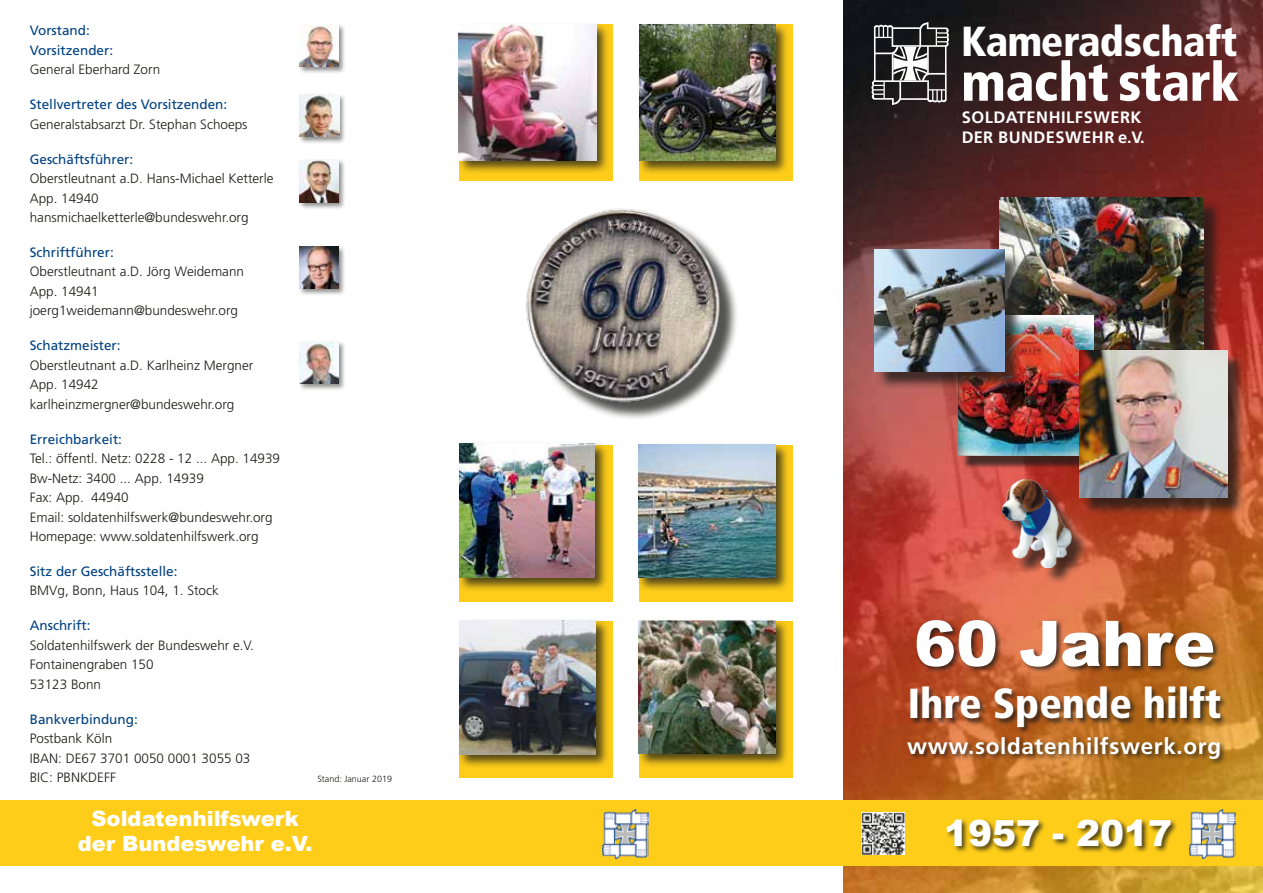
<style>
.page{position:relative;width:1263px;height:893px;background:#fff}
.page>*{position:absolute;margin:0;border:0;box-sizing:border-box;transform-origin:0 0}
.t1{font:900 63px "Arial";color:#fff}
.t2{font:900 condensed 54px "Frutiger LT Std";letter-spacing:-.01em;color:#fff}
.t3{font:900 condensed 42px "Frutiger LT Std";color:#fff}
.t4{font:900 36px "Arial";color:#fff}
.t5{font:700 22.5px "Frutiger LT Std";letter-spacing:.03em;color:#fff}
.t6{font:900 21px/25.2px "Arial";color:#fff;text-align:center}
.t7{font:700 16.5px/19.5px "Frutiger LT Std";letter-spacing:.03em;color:#fff}
.t8{font:300 13.5px/19.5px "Frutiger LT Std";color:#1a1a18}
.t9{font:13.5px/19.5px "Frutiger LT Std";color:#004180}
.t10{font:300 9px "Frutiger LT Std";color:#1a1a18}
</style>
<div class="page">
<img style="left:843px;top:0;width:420px;height:893px">
<div style="left:459px;top:445px;width:153px;height:157px;background:#fecd1a"></div>
<div style="left:459px;top:621px;width:153px;height:157px;background:#fecd1a"></div>
<div style="left:639px;top:445px;width:153px;height:157px;background:#fecd1a"></div>
<div style="left:639px;top:621px;width:153px;height:157px;background:#fecd1a"></div>
<div style="left:637px;top:619px;width:152px;height:149px;background:#1a1a18;opacity:.75"></div>
<img style="left:639px;top:621px;width:136px;height:133px">
<div style="left:457px;top:618px;width:153px;height:151px;background:#1a1a18;opacity:.75"></div>
<img style="left:459px;top:620px;width:137px;height:135px">
<div style="left:636px;top:443px;width:154px;height:149px;background:#1a1a18;opacity:.75"></div>
<img style="left:639px;top:445px;width:137px;height:133px">
<div style="left:457px;top:442px;width:152px;height:150px;background:#1a1a18;opacity:.75"></div>
<img style="left:459px;top:444px;width:136px;height:134px">
<div style="left:459px;top:24px;width:153px;height:157px;background:#fecd1a"></div>
<div style="left:639px;top:24px;width:153px;height:157px;background:#fecd1a"></div>
<div style="left:637px;top:22px;width:153px;height:153px;background:#1a1a18;opacity:.75"></div>
<img style="left:639px;top:24px;width:136px;height:136px">
<div style="left:457px;top:22px;width:153px;height:153px;background:#1a1a18;opacity:.75"></div>
<img style="left:459px;top:24px;width:137px;height:137px">
<div style="left:0;top:800px;width:1263px;height:65px;background:#fecd1a"></div>
<img style="left:1189px;top:809px;width:46px;height:49px">
<img style="left:602px;top:809px;width:46px;height:49px">
<img style="left:861px;top:812px;width:43px;height:43px">
<svg style="left:870px;top:22px;width:80px;height:83px"></svg>
<img style="left:526px;top:208px;width:211px;height:211px">
<div style="left:946px;top:818px;width:232px;height:35px;background:#1a1a18;opacity:.75"></div>
<div style="left:1002px;top:200px;width:220px;height:209px;background:#1a1a18;opacity:.75"></div>
<img style="left:1000px;top:198px;width:203px;height:152px">
<div style="left:962px;top:320px;width:145px;height:149px;background:#1a1a18;opacity:.75"></div>
<img style="left:958px;top:316px;width:136px;height:140px">
<div style="left:877px;top:252px;width:145px;height:139px;background:#1a1a18;opacity:.75"></div>
<img style="left:874px;top:249px;width:130px;height:123px">
<div style="left:1081px;top:352px;width:164px;height:164px;background:#1a1a18;opacity:.75"></div>
<img style="left:1079px;top:350px;width:148px;height:147px">
<div style="left:909px;top:685px;width:319px;height:49px;background:#1a1a18;opacity:.75"></div>
<div style="left:907px;top:735px;width:320px;height:31px;background:#1a1a18;opacity:.75"></div>
<div style="left:915px;top:619px;width:306px;height:55px;background:#1a1a18;opacity:.75"></div>
<div style="left:1004px;top:481px;width:86px;height:105px;background:#1a1a18;opacity:.75"></div>
<img style="left:995px;top:478px;width:90px;height:89px">
<div style="left:298px;top:23px;width:49px;height:51px;background:#1a1a18;opacity:.5"></div>
<img style="left:300px;top:25px;width:39px;height:42px">
<div style="left:298px;top:93px;width:49px;height:51px;background:#1a1a18;opacity:.5"></div>
<img style="left:300px;top:95px;width:39px;height:42px">
<div style="left:298px;top:159px;width:48px;height:51px;background:#1a1a18;opacity:.5"></div>
<img style="left:300px;top:160px;width:39px;height:42px">
<div style="left:298px;top:245px;width:48px;height:51px;background:#1a1a18;opacity:.5"></div>
<img style="left:300px;top:247px;width:39px;height:41px">
<div style="left:298px;top:340px;width:48px;height:52px;background:#1a1a18;opacity:.5"></div>
<img style="left:300px;top:342px;width:39px;height:42px">
<p class="t9" style="left:30px;top:21px;width:85px">Vorstand:<br>Vorsitzender:</p>
<p class="t8" style="left:30px;top:60px;width:132px">General Eberhard Zorn</p>
<p class="t9" style="left:30px;top:95px;width:199px">Stellvertreter des Vorsitzenden:</p>
<p class="t8" style="left:30px;top:114px;width:219px">Generalstabsarzt Dr. Stephan Schoeps</p>
<p class="t9" style="left:30px;top:149px;width:105px">Geschäftsführer:</p>
<p class="t8" style="left:30px;top:169px;width:245px">Oberstleutnant a.D. Hans-Michael Ketterle<br>App. 14940 hansmichaelketterle@bundeswehr.org</p>
<p class="t9" style="left:30px;top:242px;width:86px">Schriftführer:</p>
<p class="t8" style="left:30px;top:262px;width:216px">Oberstleutnant a.D. Jörg Weidemann<br>App. 14941 joerg1weidemann@bundeswehr.org</p>
<p class="t9" style="left:30px;top:336px;width:92px">Schatzmeister:</p>
<p class="t8" style="left:30px;top:355px;width:225px">Oberstleutnant a.D. Karlheinz Mergner<br>App. 14942 karlheinzmergner@bundeswehr.org</p>
<p class="t9" style="left:30px;top:429px;width:94px">Erreichbarkeit:</p>
<p class="t8" style="left:30px;top:449px;width:252px">Tel.: öffentl. Netz: 0228 - 12 ... App. 14939<br>Bw-Netz: 3400 ... App. 14939<br>Fax: App. 44940<br>Email: soldatenhilfswerk@bundeswehr.org Homepage: www.soldatenhilfswerk.org</p>
<p class="t9" style="left:30px;top:561px;width:149px">Sitz der Geschäftsstelle:</p>
<p class="t8" style="left:30px;top:581px;width:191px">BMVg, Bonn, Haus 104, 1. Stock</p>
<p class="t9" style="left:30px;top:616px;width:62px">Anschrift:</p>
<p class="t8" style="left:30px;top:635px;width:226px">Soldatenhilfswerk der Bundeswehr e.V.<br>Fontainengraben 150<br>53123 Bonn</p>
<p class="t9" style="left:30px;top:709px;width:110px">Bankverbindung:</p>
<p class="t8" style="left:30px;top:729px;width:222px">Postbank Köln<br>IBAN: DE67 3701 0050 0001 3055 03<br>BIC: PBNKDEFF</p>
<p class="t10" style="left:317px;top:774px;width:76px">Stand: Januar 2019</p>
<h3 class="t6" style="left:78px;top:805px;width:236px">Soldatenhilfswerk der Bundeswehr e.V.</h3>
<h3 class="t3" style="left:961px;top:16px;width:278px">Kameradschaft</h3>
<h2 class="t2" style="left:961px;top:49px;width:279px">macht stark</h2>
<p class="t7" style="left:962px;top:108px;width:185px">SOLDATENHILFSWERK<br>DER BUNDESWEHR e.V.</p>
<h1 class="t1" style="left:914px;top:598px;width:303px">60 Jahre</h1>
<h3 class="t3" style="left:908px;top:678px;width:315px">Ihre Spende hilft</h3>
<h3 class="t5" style="left:907px;top:732px;width:315px">www.soldatenhilfswerk.org</h3>
<h3 class="t4" style="left:944px;top:806px;width:230px">1957 - 2017</h3>
</div>
